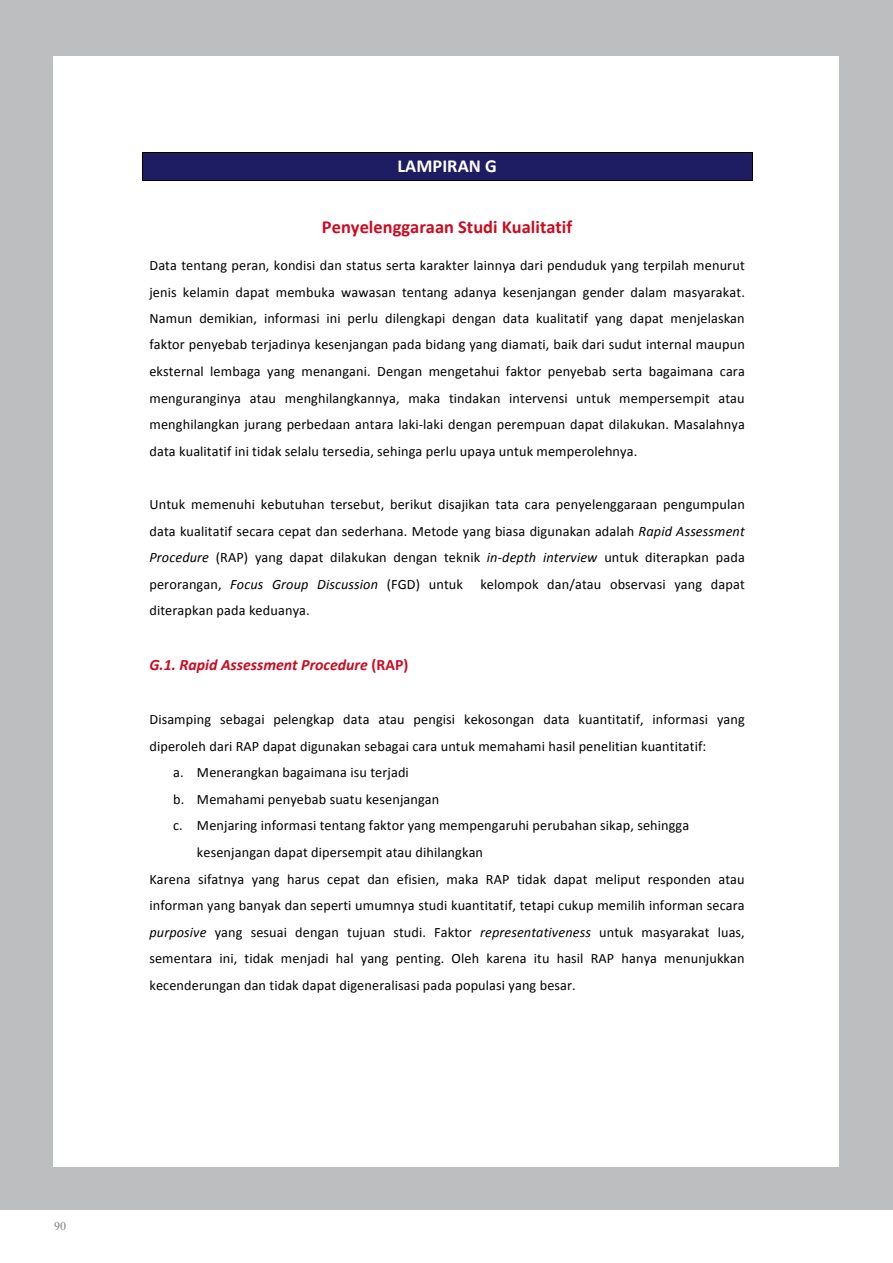
<style>
.page{position:relative;width:893px;height:1263px;background:#fff}
.page>*{position:absolute;margin:0;border:0;box-sizing:border-box;transform-origin:0 0}
.t1{font:700 18.3px "Calibri";color:#cc0a20}
.t2{font:700 18.3px "Calibri";letter-spacing:.005em;color:#fff}
.t3{font:italic 700 15.9px "Calibri";color:#cc0a20}
.t4{font:14.25px/26.5px "Calibri";letter-spacing:.01em;color:#000;text-align:justify}
.t5{font:12px "Times New Roman";color:#808285}
.s1{font-style:italic}
.s2{font-style:normal}
</style>
<div class="page">
<div style="left:0;top:0;width:893px;height:1210px;background:#bcbec0"></div>
<div style="left:54px;top:56px;width:785px;height:1111px;background:#fff"></div>
<div style="left:143px;top:152px;width:609px;height:28px;background:#1e1d64"></div>
<hr style="left:142px;top:152px;width:610px;height:1px;background:#000">
<svg style="left:142px;top:153px;width:1px;height:27px"></svg>
<hr style="left:142px;top:180px;width:610px;height:1px;background:#000">
<svg style="left:752px;top:152px;width:1px;height:29px"></svg>
<p class="t2" style="left:397px;top:155px;width:101px">LAMPIRAN G</p>
<p class="t1" style="left:322px;top:216px;width:252px">Penyelenggaraan Studi Kualitatif</p>
<p class="t4" style="left:149px;top:252px;width:597px">Data tentang peran, kondisi dan status serta karakter lainnya dari penduduk yang terpilah menurut jenis kelamin dapat membuka wawasan tentang adanya kesenjangan gender dalam masyarakat.<br>Namun demikian, informasi ini perlu dilengkapi dengan data kualitatif yang dapat menjelaskan faktor penyebab terjadinya kesenjangan pada bidang yang diamati, baik dari sudut internal maupun eksternal lembaga yang menangani. Dengan mengetahui faktor penyebab serta bagaimana cara menguranginya atau menghilangkannya, maka tindakan intervensi untuk mempersempit atau menghilangkan jurang perbedaan antara laki--‐laki dengan perempuan dapat dilakukan. Masalahnya data kualitatif ini tidak selalu tersedia, sehinga perlu upaya untuk memperolehnya.</p>
<p class="t4" style="left:149px;top:491px;width:597px">Untuk memenuhi kebutuhan tersebut, berikut disajikan tata cara penyelenggaraan pengumpulan data kualitatif secara cepat dan sederhana. Metode yang biasa digunakan adalah <span class="s1">Rapid Assessment Procedure</span> (RAP) yang dapat dilakukan dengan teknik <span class="s1">in--‐depth interview</span> untuk diterapkan pada perorangan, <span class="s1">Focus Group Discussion</span> (FGD) untuk kelompok dan/atau observasi yang dapat diterapkan pada keduanya.</p>
<p class="t3" style="left:149px;top:654px;width:260px">G.1. Rapid Assessment Procedure <span class="s2">(RAP)</span></p>
<p class="t4" style="left:149px;top:706px;width:597px">Disamping sebagai pelengkap data atau pengisi kekosongan data kuantitatif, informasi yang</p>
<p class="t4" style="left:149px;top:733px;width:558px">diperoleh dari RAP dapat digunakan sebagai cara untuk memahami hasil penelitian kuantitatif:</p>
<p class="t4" style="left:173px;top:759px;width:237px">a. Menerangkan bagaimana isu terjadi</p>
<p class="t4" style="left:173px;top:786px;width:268px">b. Memahami penyebab suatu kesenjangan</p>
<p class="t4" style="left:173px;top:812px;width:518px">c. Menjaring informasi tentang faktor yang mempengaruhi perubahan sikap, sehingga</p>
<p class="t4" style="left:197px;top:839px;width:288px">kesenjangan dapat dipersempit atau dihilangkan</p>
<p class="t4" style="left:149px;top:866px;width:597px">Karena sifatnya yang harus cepat dan efisien, maka RAP tidak dapat meliput responden atau</p>
<p class="t4" style="left:149px;top:892px;width:597px">informan yang banyak dan seperti umumnya studi kuantitatif, tetapi cukup memilih informan secara</p>
<p class="t4" style="left:149px;top:919px;width:597px"><span class="s1">purposive</span> yang sesuai dengan tujuan studi. Faktor <span class="s1">representativeness</span> untuk masyarakat luas,</p>
<p class="t4" style="left:149px;top:945px;width:597px">sementara ini, tidak menjadi hal yang penting. Oleh karena itu hasil RAP hanya menunjukkan</p>
<p class="t4" style="left:149px;top:972px;width:428px">kecenderungan dan tidak dapat digeneralisasi pada populasi yang besar.</p>
<p class="t5" style="left:54px;top:1218px;width:13px">90</p>
</div>
